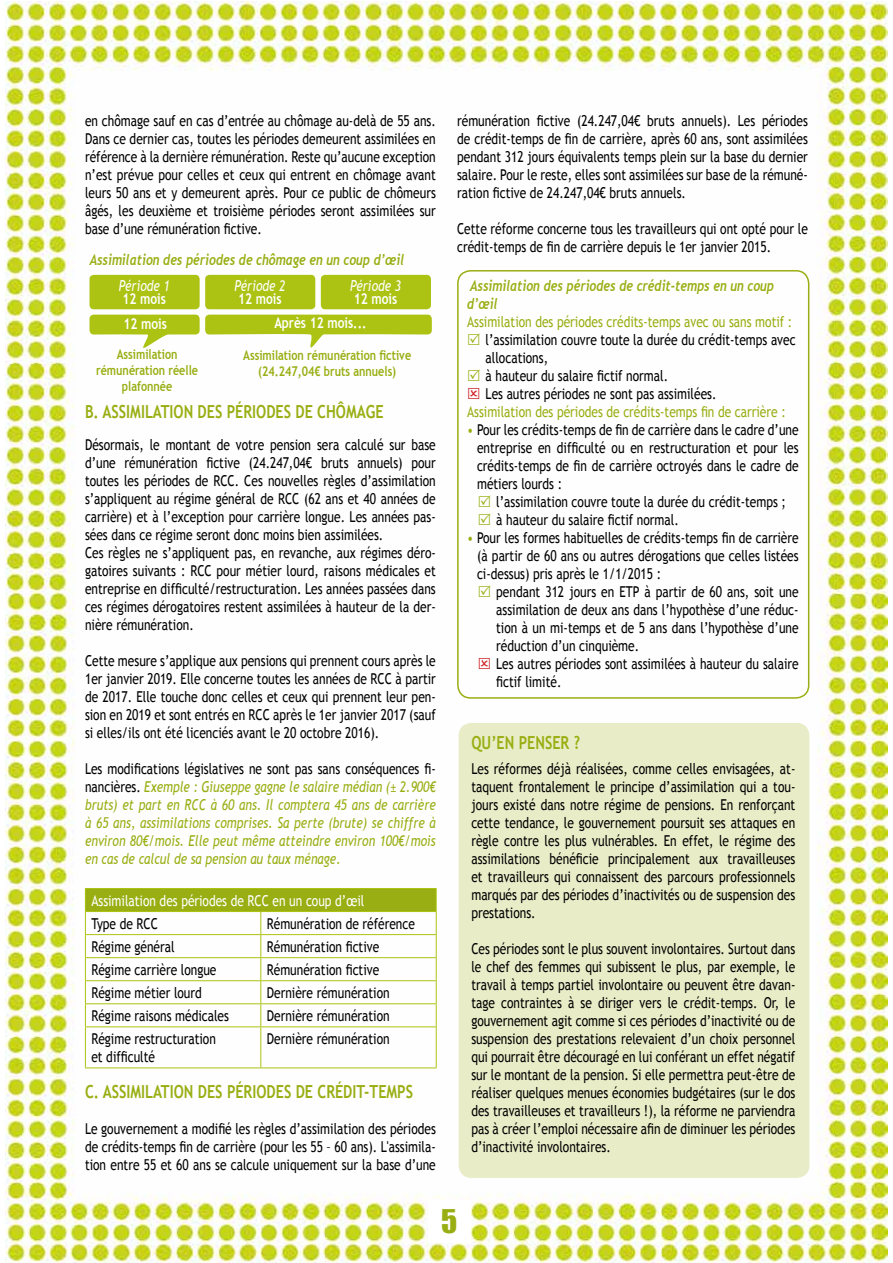
<style>
.page{position:relative;width:893px;height:1263px;background:#fff}
.page>*{position:absolute;margin:0;border:0;box-sizing:border-box;transform-origin:0 0}
.t1{font:30px "Impact";color:#99ae12}
.t2{font:700 18px "Trebuchet MS";color:#99ae12;scale:.8 1}
.t3{font:15px/18px "Trebuchet MS";color:#000;text-align:justify;scale:.8 1}
.t4{font:italic 15px/18px "Trebuchet MS";color:#99ae12;text-align:justify;scale:.8 1}
.t5{font:15px "Trebuchet MS";color:#99ae12;scale:.8 1}
.t6{font:italic 700 15px/18px "Trebuchet";color:#99ae12;scale:.8 1}
.t7{font:15px "Trebuchet MS";color:#fff;scale:.8 1}
.t8{font:700 15px "Trebuchet MS";color:#fff;scale:.8 1}
.t9{font:italic 15px "Trebuchet MS";color:#fff;scale:.8 1}
.t10{font:700 13.5px/16.2px "Trebuchet MS";color:#99ae12;text-align:center;scale:.8 1}
.s1{font-style:normal;color:#000}
.s2{color:#99ae12}
</style>
<div class="page">
<img style="left:6px;top:1px;width:881px;height:1262px">
<div style="left:428px;top:1200px;width:42px;height:43px;background:#fff"></div>
<div style="left:90px;top:275px;width:110px;height:34px;background:#acc313;border-radius:4px"></div>
<div style="left:205px;top:275px;width:110px;height:34px;background:#acc313;border-radius:4px"></div>
<div style="left:321px;top:275px;width:110px;height:34px;background:#acc313;border-radius:4px"></div>
<svg style="left:90px;top:315px;width:342px;height:33px"></svg>
<div style="left:85px;top:888px;width:351px;height:23px;background:#99ae12"></div>
<hr style="left:85px;top:888px;width:176px;height:1px;background:#acc313">
<hr style="left:261px;top:888px;width:176px;height:1px;background:#acc313">
<hr style="left:85px;top:911px;width:176px;height:1px;background:#acc313">
<hr style="left:261px;top:911px;width:176px;height:1px;background:#acc313">
<hr style="left:85px;top:934px;width:176px;height:1px;background:#acc313">
<hr style="left:261px;top:934px;width:176px;height:1px;background:#acc313">
<hr style="left:85px;top:957px;width:176px;height:1px;background:#acc313">
<hr style="left:261px;top:957px;width:176px;height:1px;background:#acc313">
<hr style="left:85px;top:980px;width:176px;height:1px;background:#acc313">
<hr style="left:261px;top:980px;width:176px;height:1px;background:#acc313">
<hr style="left:85px;top:1003px;width:176px;height:1px;background:#acc313">
<svg style="left:85px;top:889px;width:1px;height:137px"></svg>
<hr style="left:261px;top:1003px;width:176px;height:1px;background:#acc313">
<svg style="left:260px;top:912px;width:1px;height:114px"></svg>
<svg style="left:436px;top:889px;width:1px;height:137px"></svg>
<hr style="left:85px;top:1026px;width:176px;height:1px;background:#acc313">
<hr style="left:85px;top:1027px;width:1px;height:40px;background:#acc313">
<hr style="left:261px;top:1026px;width:176px;height:1px;background:#acc313">
<hr style="left:260px;top:1027px;width:1px;height:40px;background:#acc313">
<hr style="left:436px;top:1027px;width:1px;height:40px;background:#acc313">
<hr style="left:85px;top:1067px;width:176px;height:1px;background:#acc313">
<hr style="left:261px;top:1067px;width:176px;height:1px;background:#acc313">
<div style="left:459px;top:723px;width:350px;height:455px;background:#e9edc7;border-radius:13px"></div>
<div style="left:457px;top:270px;width:352px;height:429px;border:2px solid #99ae12;border-radius:13px"></div>
<svg style="left:468px;top:333px;width:12px;height:12px"></svg>
<svg style="left:468px;top:369px;width:12px;height:12px"></svg>
<svg style="left:468px;top:388px;width:11px;height:11px"></svg>
<svg style="left:479px;top:495px;width:12px;height:12px"></svg>
<svg style="left:479px;top:513px;width:12px;height:12px"></svg>
<svg style="left:479px;top:585px;width:12px;height:12px"></svg>
<svg style="left:479px;top:658px;width:11px;height:11px"></svg>
<p class="t3" style="left:85px;top:112px;width:440px">en chômage sauf en cas d’entrée au chômage au-delà de 55 ans.<br>Dans ce dernier cas, toutes les périodes demeurent assimilées en référence à la dernière rémunération. Reste qu’aucune exception n’est prévue pour celles et ceux qui entrent en chômage avant leurs 50 ans et y demeurent après. Pour ce public de chômeurs âgés, les deuxième et troisième périodes seront assimilées sur base d’une rémunération fictive.</p>
<p class="t6" style="left:90px;top:250px;width:395px">Assimilation des périodes de chômage en un coup d’œil</p>
<p class="t9" style="left:119px;top:277px;width:65px">Période 1</p>
<p class="t8" style="left:122px;top:290px;width:56px">12 mois</p>
<p class="t9" style="left:234px;top:277px;width:65px">Période 2</p>
<p class="t8" style="left:238px;top:290px;width:56px">12 mois</p>
<p class="t9" style="left:350px;top:277px;width:65px">Période 3</p>
<p class="t8" style="left:354px;top:290px;width:56px">12 mois</p>
<p class="t8" style="left:123px;top:314px;width:56px">12 mois</p>
<p class="t8" style="left:274px;top:314px;width:117px">Après 12 mois...</p>
<p class="t10" style="left:243px;top:347px;width:212px">Assimilation rémunération fictive (24.247,04€ bruts annuels)</p>
<p class="t10" style="left:96px;top:346px;width:129px">Assimilation rémunération réelle plafonnée</p>
<p class="t2" style="left:85px;top:400px;width:375px">B. ASSIMILATION DES PÉRIODES DE CHÔMAGE</p>
<p class="t3" style="left:85px;top:436px;width:440px;text-align:left">Désormais, le montant de votre pension sera calculé sur base d’une rémunération fictive (24.247,04€ bruts annuels) pour toutes les périodes de RCC. Ces nouvelles règles d’assimilation s’appliquent au régime général de RCC (62 ans et 40 années de carrière) et à l’exception pour carrière longue. Les années pas&shy;sées dans ce régime seront donc moins bien assimilées.<br>Ces règles ne s’appliquent pas, en revanche, aux régimes déro&shy;gatoires suivants : RCC pour métier lourd, raisons médicales et entreprise en difficulté/restructuration. Les années passées dans ces régimes dérogatoires restent assimilées à hauteur de la der&shy;nière rémunération.</p>
<p class="t3" style="left:85px;top:652px;width:440px">Cette mesure s’applique aux pensions qui prennent cours après le 1er janvier 2019. Elle concerne toutes les années de RCC à partir de 2017. Elle touche donc celles et ceux qui prennent leur pen&shy;sion en 2019 et sont entrés en RCC après le 1er janvier 2017 (sauf si elles/ils ont été licenciés avant le 20 octobre 2016).</p>
<p class="t4" style="left:85px;top:760px;width:440px"><span class="s1">Les modifications législatives ne sont pas sans conséquences fi&shy;nancières.</span> Exemple : Giuseppe gagne le salaire médian (± 2.900€ bruts) et part en RCC à 60 ans. Il comptera 45 ans de carrière à 65 ans, assimilations comprises. Sa perte (brute) se chiffre à environ 80€/mois. Elle peut même atteindre environ 100€/mois en cas de calcul de sa pension au taux ménage.</p>
<p class="t7" style="left:91px;top:891px;width:343px">Assimilation des périodes de RCC en un coup d’œil</p>
<p class="t3" style="left:91px;top:914px;width:85px">Type de RCC</p>
<p class="t3" style="left:267px;top:914px;width:187px">Rémunération de référence</p>
<p class="t3" style="left:91px;top:937px;width:106px">Régime général</p>
<p class="t3" style="left:267px;top:937px;width:142px">Rémunération fictive</p>
<p class="t3" style="left:91px;top:960px;width:158px">Régime carrière longue</p>
<p class="t3" style="left:267px;top:960px;width:142px">Rémunération fictive</p>
<p class="t3" style="left:91px;top:984px;width:140px">Régime métier lourd</p>
<p class="t3" style="left:267px;top:984px;width:155px">Dernière rémunération</p>
<p class="t3" style="left:91px;top:1007px;width:173px">Régime raisons médicales</p>
<p class="t3" style="left:267px;top:1007px;width:155px">Dernière rémunération</p>
<p class="t3" style="left:91px;top:1030px;width:157px">Régime restructuration et difficulté</p>
<p class="t3" style="left:267px;top:1030px;width:155px">Dernière rémunération</p>
<p class="t2" style="left:85px;top:1080px;width:412px">C. ASSIMILATION DES PÉRIODES DE CRÉDIT-TEMPS</p>
<p class="t3" style="left:85px;top:1120px;width:440px">Le gouvernement a modifié les règles d’assimilation des périodes de crédits-temps fin de carrière (pour les 55 – 60 ans). L'assimila&shy;tion entre 55 et 60 ans se calcule uniquement sur la base d’une</p>
<p class="t3" style="left:457px;top:112px;width:440px">rémunération fictive (24.247,04€ bruts annuels). Les périodes de crédit-temps de fin de carrière, après 60 ans, sont assimilées pendant 312 jours équivalents temps plein sur la base du dernier salaire. Pour le reste, elles sont assimilées sur base de la rémuné&shy;ration fictive de 24.247,04€ bruts annuels.</p>
<p class="t3" style="left:457px;top:220px;width:440px">Cette réforme concerne tous les travailleurs qui ont opté pour le crédit-temps de fin de carrière depuis le 1er janvier 2015.</p>
<p class="t6" style="left:467px;top:277px;width:385px">Assimilation des périodes de crédit-temps en un coup d’œil</p>
<p class="t5" style="left:467px;top:313px;width:408px">Assimilation des périodes crédits-temps avec ou sans motif :</p>
<p class="t3" style="left:486px;top:331px;width:389px;text-align:left">l’assimilation couvre toute la durée du crédit-temps avec allocations,<br>à hauteur du salaire fictif normal.<br>Les autres périodes ne sont pas assimilées.</p>
<p class="t5" style="left:467px;top:403px;width:400px">Assimilation des périodes de crédits-temps fin de carrière :</p>
<p class="t3" style="left:477px;top:421px;width:403px;text-indent:-10px"><span class="s2">•</span> Pour les crédits-temps de fin de carrière dans le cadre d’une entreprise en difficulté ou en restructuration et pour les crédits-temps de fin de carrière octroyés dans le cadre de métiers lourds :</p>
<p class="t3" style="left:496px;top:493px;width:364px">l’assimilation couvre toute la durée du crédit-temps ; à hauteur du salaire fictif normal.</p>
<p class="t3" style="left:477px;top:529px;width:403px;text-indent:-10px"><span class="s2">•</span> Pour les formes habituelles de crédits-temps fin de carrière (à partir de 60 ans ou autres dérogations que celles listées ci-dessus) pris après le 1/1/2015 :</p>
<p class="t3" style="left:496px;top:583px;width:379px;text-align:left">pendant 312 jours en ETP à partir de 60 ans, soit une assimilation de deux ans dans l’hypothèse d’une réduc&shy;tion à un mi-temps et de 5 ans dans l’hypothèse d’une réduction d’un cinquième.<br>Les autres périodes sont assimilées à hauteur du salaire fictif limité.</p>
<p class="t2" style="left:471px;top:731px;width:137px">QU’EN PENSER ?</p>
<p class="t3" style="left:471px;top:760px;width:407px">Les réformes déjà réalisées, comme celles envisagées, at&shy;taquent frontalement le principe d’assimilation qui a tou&shy;jours existé dans notre régime de pensions. En renforçant cette tendance, le gouvernement poursuit ses attaques en règle contre les plus vulnérables. En effet, le régime des assimilations bénéficie principalement aux travailleuses et travailleurs qui connaissent des parcours professionnels marqués par des périodes d’inactivités ou de suspension des prestations.</p>
<p class="t3" style="left:471px;top:940px;width:406px">Ces périodes sont le plus souvent involontaires. Surtout dans le chef des femmes qui subissent le plus, par exemple, le travail à temps partiel involontaire ou peuvent être davan&shy;tage contraintes à se diriger vers le crédit-temps. Or, le gouvernement agit comme si ces périodes d’inactivité ou de suspension des prestations relevaient d’un choix personnel qui pourrait être découragé en lui conférant un effet négatif sur le montant de la pension. Si elle permettra peut-être de réaliser quelques menues économies budgétaires (sur le dos des travailleuses et travailleurs !), la réforme ne parviendra pas à créer l’emploi nécessaire afin de diminuer les périodes d’inactivité involontaires.</p>
<h1 class="t1" style="left:441px;top:1198px;width:18px">5</h1>
</div>
